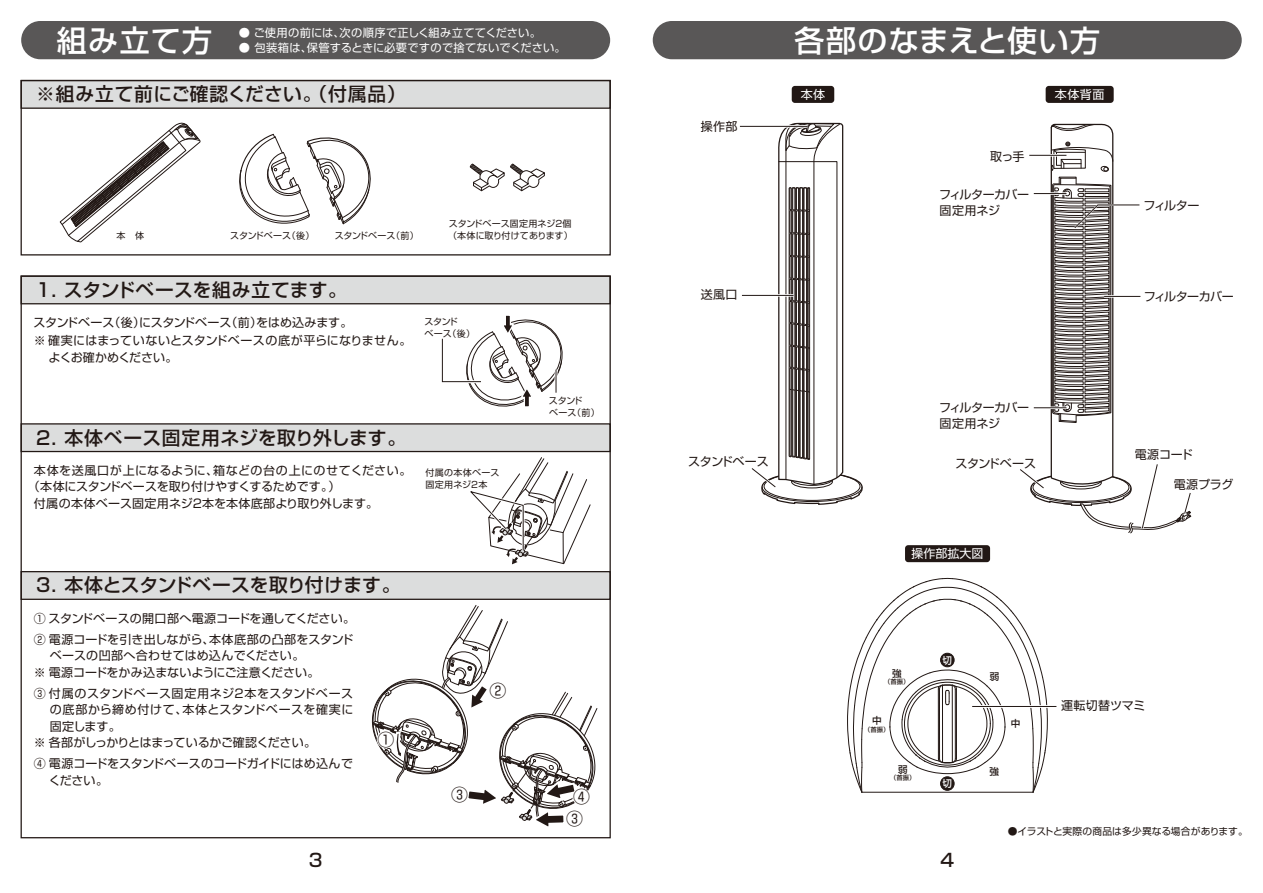
<style>
.page{position:relative;width:1263px;height:893px;background:#fff}
.page>*{position:absolute;margin:0;border:0;box-sizing:border-box;transform-origin:0 0}
.t1{font:500 30px "Shin Go Pro";letter-spacing:.04em;color:#fff}
.t2{font:500 18.75px "Shin Go Pro";letter-spacing:.015em;color:#221815}
.t3{font:500 18px "Shin Go Pro";color:#221815}
.t4{font:16.8px "Shin Go Pro";color:#221815}
.t5{font:12px/16.5px "Shin Go Pro";color:#221815}
.t6{font:12px "Shin Go Pro";letter-spacing:.045em;color:#221815}
.t7{font:12px "Shin Go Pro";letter-spacing:.04em;color:#221815}
.t8{font:12px/16.5px "Shin Go Pro";letter-spacing:-.04em;color:#221815}
.t9{font:12px "Shin Go Pro";letter-spacing:-.03em;color:#221815}
.t10{font:12px "Shin Go Pro";letter-spacing:-.02em;color:#221815}
.t11{font:12px "Shin Go Pro";color:#fff}
.t12{font:12px "Shin Go Pro";letter-spacing:-.045em;color:#221815}
.t13{font:11.25px "Shin Go Pro";letter-spacing:.025em;color:#fff}
.t14{font:9.75px "Shin Go Pro";letter-spacing:.005em;color:#221815}
.t15{font:500 9.6px "Shin Go Pro";color:#221815}
.t16{font:500 9.6px "Shin Go Pro";color:#fff}
.t17{font:9px/12px "Shin Go Pro";letter-spacing:.005em;color:#221815}
.t18{font:9px "Shin Go Pro";letter-spacing:-.015em;color:#221815}
.t19{font:9px/12px "Shin Go Pro";letter-spacing:.035em;color:#221815}
.t20{font:500 6.3px "Shin Go Pro";color:#221815}
</style>
<div class="page">
<hr style="left:740px;top:126px;width:67px;height:1px;background:#221815">
<hr style="left:742px;top:295px;width:51px;height:1px;background:#221815">
<svg style="left:748px;top:122px;width:115px;height:383px"></svg>
<svg style="left:239px;top:133px;width:132px;height:92px"></svg>
<svg style="left:371px;top:605px;width:227px;height:222px"></svg>
<div style="left:572px;top:788px;width:18px;height:18px;background:#fff;border-radius:50%"></div>
<svg style="left:847px;top:577px;width:201px;height:216px"></svg>
<div style="left:940px;top:653px;width:14px;height:14px;background:#221815;border-radius:50%"></div>
<div style="left:940px;top:653px;width:14px;height:14px;border:1px solid #221815;border-radius:50%"></div>
<div style="left:940px;top:777px;width:14px;height:13px;background:#221815;border-radius:50%"></div>
<div style="left:940px;top:776px;width:14px;height:15px;border:1px solid #221815;border-radius:50%"></div>
<div style="left:653px;top:21px;width:589px;height:38px;background:#595757;border-radius:19px"></div>
<div style="left:792px;top:86px;width:42px;height:17px;background:#221815;border-radius:3px"></div>
<div style="left:905px;top:545px;width:85px;height:17px;background:#221815;border-radius:3px"></div>
<div style="left:1046px;top:86px;width:68px;height:17px;background:#221815;border-radius:3px"></div>
<svg style="left:470px;top:163px;width:75px;height:29px"></svg>
<svg style="left:441px;top:315px;width:122px;height:92px"></svg>
<div style="left:21px;top:21px;width:589px;height:38px;background:#595757;border-radius:19px"></div>
<div style="left:21px;top:80px;width:590px;height:29px;background:#dcdddd;border:1px solid #221815"></div>
<div style="left:21px;top:80px;width:590px;height:175px;border:1px solid #221815"></div>
<div style="left:21px;top:275px;width:590px;height:29px;background:#dcdddd;border:1px solid #221815"></div>
<div style="left:21px;top:423px;width:590px;height:29px;background:#dcdddd;border:1px solid #221815"></div>
<div style="left:21px;top:571px;width:590px;height:29px;background:#dcdddd;border:1px solid #221815"></div>
<svg style="left:59px;top:122px;width:142px;height:121px"></svg>
<svg style="left:470px;top:457px;width:121px;height:108px"></svg>
<hr style="left:972px;top:705px;width:84px;height:3px;background:#fff">
<hr style="left:972px;top:706px;width:84px;height:1px;background:#221815">
<svg style="left:1020px;top:123px;width:172px;height:411px"></svg>
<h1 class="t1" style="left:57px;top:16px;width:157px">組み立て方</h1>
<p class="t13" style="left:239px;top:24px;width:304px">● ご使用の前には、次の順序で正しく組み立ててください。</p>
<p class="t13" style="left:239px;top:39px;width:329px">● 包装箱は、保管するときに必要ですので捨てないでください。</p>
<h2 class="t2" style="left:36px;top:79px;width:371px">※組み立て前にご確認ください。（付属品）</h2>
<p class="t17" style="left:449px;top:217px;width:124px">スタンドベース固定用ネジ2個</p>
<p class="t17" style="left:117px;top:228px;width:29px">本　体</p>
<p class="t18" style="left:230px;top:228px;width:86px">スタンドベース（後）</p>
<p class="t18" style="left:335px;top:228px;width:86px">スタンドベース（前）</p>
<p class="t17" style="left:448px;top:229px;width:126px">（本体に取り付けてあります）</p>
<h2 class="t2" style="left:36px;top:274px;width:312px">1. スタンドベースを組み立てます。</h2>
<p class="t5" style="left:34px;top:312px;width:379px;line-height:18px">スタンドベース（後）にスタンドベース（前）をはめ込みます。<br>※ 確実にはまっていないとスタンドベースの底が平らになりません。</p>
<p class="t5" style="left:49px;top:347px;width:130px">よくお確かめください。</p>
<p class="t17" style="left:424px;top:314px;width:52px">スタンド<br>ベース（後）</p>
<h2 class="t2" style="left:36px;top:422px;width:371px">2. 本体ベース固定用ネジを取り外します。</h2>
<p class="t7" style="left:34px;top:460px;width:379px">本体を送風口が上になるように、箱などの台の上にのせてください。</p>
<p class="t5" style="left:28px;top:477px;width:314px">（本体にスタンドベースを取り付けやすくするためです。）</p>
<p class="t5" style="left:34px;top:494px;width:346px">付属の本体ベース固定用ネジ2本を本体底部より取り外します。</p>
<p class="t19" style="left:426px;top:465px;width:75px">付属の本体ベース固定用ネジ2本</p>
<h2 class="t2" style="left:36px;top:570px;width:366px">3. 本体とスタンドベースを取り付けます。</h2>
<p class="t5" style="left:34px;top:606px;width:323px;line-height:21px">① スタンドベースの開口部へ電源コードを通してください。<br>② 電源コードを引き出しながら、本体底部の凸部をスタンド</p>
<p class="t5" style="left:34px;top:646px;width:287px;text-align:center">ベースの凹部へ合わせてはめ込んでください。<br>※ 電源コードをかみ込まないようにご注意ください。</p>
<p class="t6" style="left:34px;top:683px;width:321px">③ 付属のスタンドベース固定用ネジ2本をスタンドベース</p>
<p class="t6" style="left:50px;top:700px;width:305px">の底部から締め付けて､本体とスタンドベースを確実に</p>
<p class="t5" style="left:50px;top:716px;width:72px">固定します。</p>
<p class="t9" style="left:34px;top:733px;width:284px">※ 各部がしっかりとはまっているかご確認ください。</p>
<p class="t5" style="left:49px;top:754px;width:306px;text-indent:-15px">④ 電源コードをスタンドベースのコードガイドにはめ込んでください。</p>
<h3 class="t4" style="left:377px;top:726px;width:18px">①</h3>
<h3 class="t4" style="left:489px;top:677px;width:18px">②</h3>
<h3 class="t4" style="left:451px;top:780px;width:18px">③</h3>
<p class="t17" style="left:549px;top:393px;width:52px">スタンド<br>ベース（前）</p>
<h3 class="t4" style="left:573px;top:783px;width:18px">④</h3>
<h3 class="t4" style="left:566px;top:805px;width:18px">③</h3>
<p class="t5" style="left:701px;top:116px;width:38px">操作部</p>
<p class="t5" style="left:701px;top:285px;width:38px">送風口</p>
<h1 class="t1" style="left:794px;top:16px;width:307px">各部のなまえと使い方</h1>
<p class="t11" style="left:801px;top:85px;width:26px">本体</p>
<p class="t11" style="left:1055px;top:85px;width:51px">本体背面</p>
<p class="t5" style="left:990px;top:147px;width:36px">取っ手</p>
<p class="t8" style="left:939px;top:184px;width:92px">フィルターカバー固定用ネジ</p>
<p class="t5" style="left:1143px;top:195px;width:58px">フィルター</p>
<p class="t12" style="left:1144px;top:286px;width:92px">フィルターカバー</p>
<p class="t10" style="left:688px;top:451px;width:82px">スタンドベース</p>
<p class="t8" style="left:939px;top:398px;width:92px">フィルターカバー固定用ネジ</p>
<p class="t10" style="left:955px;top:453px;width:82px">スタンドベース</p>
<p class="t11" style="left:911px;top:544px;width:73px">操作部拡大図</p>
<p class="t5" style="left:1135px;top:445px;width:59px">電源コード</p>
<p class="t5" style="left:1174px;top:474px;width:61px">電源プラグ</p>
<p class="t16" style="left:942px;top:652px;width:11px">切</p>
<p class="t15" style="left:892px;top:665px;width:11px">強</p>
<p class="t20" style="left:884px;top:677px;width:27px">（首振）</p>
<p class="t15" style="left:990px;top:669px;width:11px">弱</p>
<p class="t5" style="left:1061px;top:696px;width:86px">運転切替ツマミ</p>
<p class="t15" style="left:872px;top:713px;width:11px">中</p>
<p class="t20" style="left:864px;top:724px;width:27px">（首振）</p>
<p class="t15" style="left:1011px;top:716px;width:11px">中</p>
<p class="t15" style="left:898px;top:761px;width:11px">弱</p>
<p class="t20" style="left:890px;top:773px;width:27px">（首振）</p>
<p class="t16" style="left:942px;top:776px;width:11px">切</p>
<p class="t15" style="left:989px;top:763px;width:11px">強</p>
<p class="t14" style="left:1008px;top:823px;width:242px">●イラストと実際の商品は多少異なる場合があります。</p>
<h3 class="t3" style="left:309px;top:845px;width:15px">3</h3>
<h3 class="t3" style="left:940px;top:845px;width:15px">4</h3>
</div>
